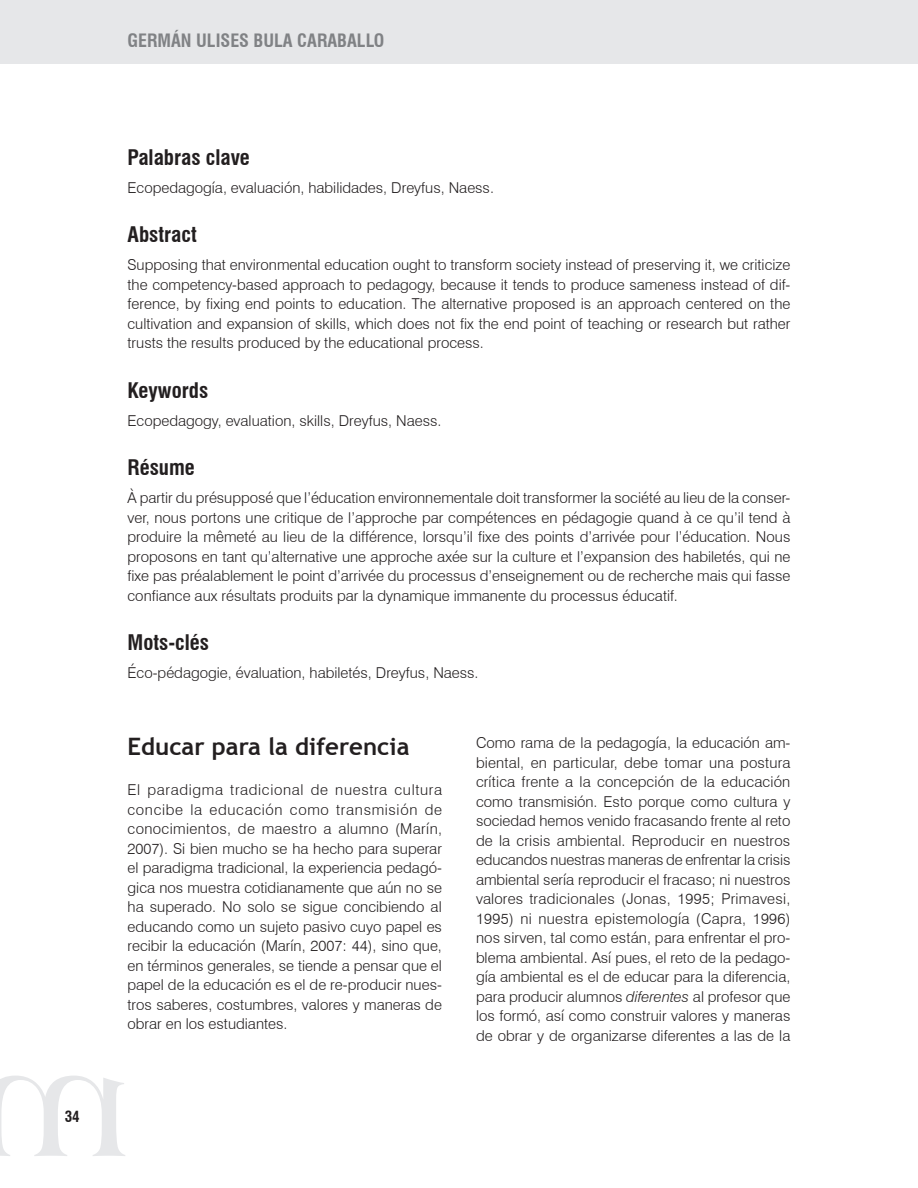
<style>
.page{position:relative;width:918px;height:1188px;background:#fff}
.page>*{position:absolute;margin:0;border:0;box-sizing:border-box;transform-origin:0 0}
.t1{font:700 24px "Trebuchet MS";color:#231f20}
.t2{font:700 condensed 21px "Swiss 721 BT";color:#231f20}
.t3{font:700 condensed 18px "Swiss 721 BT";color:#808285}
.t4{font:300 15px/19.5px "Swiss 721 BT";color:#231f20;text-align:justify}
.t5{font:700 condensed 15px "Swiss 721 BT";color:#231f20}
.s1{font-style:italic}
</style>
<div class="page">
<div style="left:0;top:0;width:917px;height:64px;background:#e6e7e9"></div>
<p class="t5" style="left:65px;top:1107px;width:16px">34</p>
<p class="t3" style="left:128px;top:30px;width:258px">Germán Ulises Bula Caraballo</p>
<h2 class="t2" style="left:128px;top:145px;width:124px">Palabras clave</h2>
<p class="t4" style="left:128px;top:178px;width:368px">Ecopedagogía, evaluación, habilidades, Dreyfus, Naess.</p>
<h2 class="t2" style="left:128px;top:222px;width:71px">Abstract</h2>
<p class="t4" style="left:128px;top:255px;width:664px">Supposing that environmental education ought to transform society instead of preserving it, we criticize the competency-based approach to pedagogy, because it tends to produce sameness instead of dif&shy;ference, by fixing end points to education. The alternative proposed is an approach centered on the cultivation and expansion of skills, which does not fix the end point of teaching or research but rather trusts the results produced by the educational process.</p>
<h2 class="t2" style="left:128px;top:378px;width:82px">Keywords</h2>
<p class="t4" style="left:128px;top:411px;width:315px">Ecopedagogy, evaluation, skills, Dreyfus, Naess.</p>
<h2 class="t2" style="left:128px;top:455px;width:69px">Résume</h2>
<p class="t4" style="left:128px;top:488px;width:664px">À partir du présupposé que l’éducation environnementale doit transformer la société au lieu de la conser&shy;ver, nous portons une critique de l’approche par compétences en pédagogie quand à ce qu’il tend à produire la mêmeté au lieu de la différence, lorsqu’il fixe des points d’arrivée pour l’éducation. Nous proposons en tant qu’alternative une approche axée sur la culture et l’expansion des habiletés, qui ne fixe pas préalablement le point d’arrivée du processus d’enseignement ou de recherche mais qui fasse confiance aux résultats produits par la dynamique immanente du processus éducatif.</p>
<h2 class="t2" style="left:128px;top:630px;width:83px">Mots-clés</h2>
<p class="t4" style="left:128px;top:663px;width:353px">Éco-pédagogie, évaluation, habiletés, Dreyfus, Naess.</p>
<h1 class="t1" style="left:128px;top:731px;width:283px">Educar para la diferencia</h1>
<p class="t4" style="left:128px;top:780px;width:316px">El paradigma tradicional de nuestra cultura concibe la educación como transmisión de conocimientos, de maestro a alumno (Marín, 2007). Si bien mucho se ha hecho para superar el paradigma tradicional, la experiencia pedagó&shy;gica nos muestra cotidianamente que aún no se ha superado. No solo se sigue concibiendo al educando como un sujeto pasivo cuyo papel es recibir la educación (Marín, 2007: 44), sino que, en términos generales, se tiende a pensar que el papel de la educación es el de re-producir nues&shy;tros saberes, costumbres, valores y maneras de obrar en los estudiantes.</p>
<p class="t4" style="left:476px;top:733px;width:316px">Como rama de la pedagogía, la educación am&shy;biental, en particular, debe tomar una postura crítica frente a la concepción de la educación como transmisión. Esto porque como cultura y sociedad hemos venido fracasando frente al reto de la crisis ambiental. Reproducir en nuestros educandos nuestras maneras de enfrentar la crisis ambiental sería reproducir el fracaso; ni nuestros valores tradicionales (Jonas, 1995; Primavesi, 1995) ni nuestra epistemología (Capra, 1996) nos sirven, tal como están, para enfrentar el pro&shy;blema ambiental. Así pues, el reto de la pedago&shy;gía ambiental es el de educar para la diferencia, para producir alumnos <span class="s1">diferentes</span> al profesor que los formó, así como construir valores y maneras de obrar y de organizarse diferentes a las de la</p>
</div>
